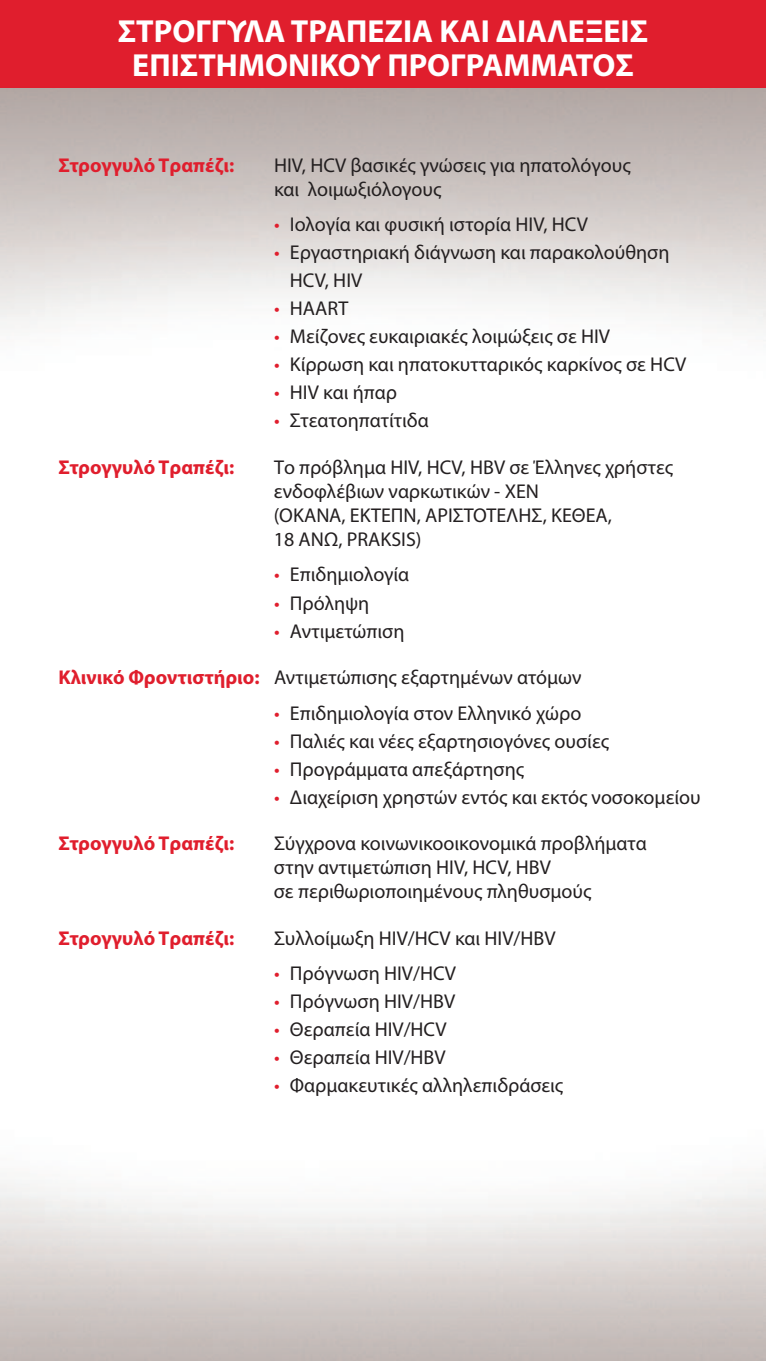
<style>
.page{position:relative;width:766px;height:1361px;background:#fff}
.page>*{position:absolute;margin:0;border:0;box-sizing:border-box;transform-origin:0 0}
.t1{font:700 32px/34px "Myriad Pro";color:#fff;text-align:center}
.t2{font:20px/24px "Myriad Pro";color:#231f20}
.t3{font:700 20px "Myriad Pro";color:#e01e2d}
.s1{color:#e01e2d}
.s2{font-weight:700;color:#e01e2d}
</style>
<div class="page">
<img style="left:0;top:90px;width:1px;height:1271px">
<div style="left:1px;top:0;width:764px;height:88px;background:#de1e2d"></div>
<div style="left:0;top:0;width:765px;height:85px;background:#e01e2d"></div>
<h1 class="t1" style="left:118px;top:17px;width:531px">ΣΤΡΟΓΓΥΛΑ ΤΡΑΠΕΖΙΑ ΚΑΙ ΔΙΑΛΕΞΕΙΣ<br>ΕΠΙΣΤΗΜΟΝΙΚΟΥ ΠΡΟΓΡΑΜΜΑΤΟΣ</h1>
<p class="t3" style="left:58px;top:158px;width:177px">Στρογγυλό Τραπέζι:</p>
<p class="t2" style="left:274px;top:155px;width:358px">HIV, HCV βασικές γνώσεις για ηπατολόγους και λοιμωξιόλογους</p>
<p class="t2" style="left:274px;top:214px;width:315px"><span class="s1">•</span> Ιολογία και φυσική ιστορία HIV, HCV</p>
<p class="t2" style="left:290px;top:240px;width:381px;line-height:28px;text-indent:-16px"><span class="s1">•</span> Εργαστηριακή διάγνωση και παρακολούθηση<br>HCV, HIV</p>
<p class="t2" style="left:274px;top:298px;width:76px"><span class="s1">•</span> HAART</p>
<p class="t2" style="left:274px;top:326px;width:337px"><span class="s1">•</span> Μείζονες ευκαιριακές λοιμώξεις σε HIV</p>
<p class="t2" style="left:274px;top:354px;width:413px"><span class="s1">•</span> Κίρρωση και ηπατοκυτταρικός καρκίνος σε HCV</p>
<p class="t2" style="left:274px;top:382px;width:124px"><span class="s1">•</span> HIV και ήπαρ</p>
<p class="t2" style="left:274px;top:410px;width:156px"><span class="s1">•</span> Στεατοηπατίτιδα</p>
<p class="t3" style="left:58px;top:460px;width:177px">Στρογγυλό Τραπέζι:</p>
<p class="t2" style="left:274px;top:457px;width:401px">Το πρόβλημα HIV, HCV, HBV σε Έλληνες χρήστες ενδοφλέβιων ναρκωτικών - ΧΕΝ<br>(ΟΚΑΝΑ, ΕΚΤΕΠΝ, ΑΡΙΣΤΟΤΕΛΗΣ, ΚΕΘΕΑ,<br>18 ΑΝΩ, PRAKSIS)</p>
<p class="t2" style="left:274px;top:564px;width:137px"><span class="s1">•</span> Επιδημιολογία</p>
<p class="t2" style="left:274px;top:592px;width:97px"><span class="s1">•</span> Πρόληψη</p>
<p class="t2" style="left:274px;top:620px;width:132px"><span class="s1">•</span> Αντιμετώπιση</p>
<p class="t2" style="left:58px;top:667px;width:524px"><span class="s2">Κλινικό Φροντιστήριο:</span> Αντιμετώπισης εξαρτημένων ατόμων</p>
<p class="t2" style="left:274px;top:702px;width:309px"><span class="s1">•</span> Επιδημιολογία στον Ελληνικό χώρο</p>
<p class="t2" style="left:274px;top:730px;width:336px"><span class="s1">•</span> Παλιές και νέες εξαρτησιογόνες ουσίες</p>
<p class="t2" style="left:274px;top:758px;width:251px"><span class="s1">•</span> Προγράμματα απεξάρτησης</p>
<p class="t2" style="left:274px;top:786px;width:428px"><span class="s1">•</span> Διαχείριση χρηστών εντός και εκτός νοσοκομείου</p>
<p class="t3" style="left:58px;top:836px;width:177px">Στρογγυλό Τραπέζι:</p>
<p class="t2" style="left:274px;top:833px;width:374px">Σύγχρονα κοινωνικοοικονομικά προβλήματα στην αντιμετώπιση HIV, HCV, HBV<br>σε περιθωριοποιημένους πληθυσμούς</p>
<p class="t3" style="left:58px;top:930px;width:177px">Στρογγυλό Τραπέζι:</p>
<p class="t2" style="left:274px;top:928px;width:283px">Συλλοίμωξη HIV/HCV και HIV/HBV</p>
<p class="t2" style="left:274px;top:963px;width:183px"><span class="s1">•</span> Πρόγνωση HIV/HCV</p>
<p class="t2" style="left:274px;top:991px;width:182px"><span class="s1">•</span> Πρόγνωση HIV/HBV</p>
<p class="t2" style="left:274px;top:1019px;width:174px"><span class="s1">•</span> Θεραπεία HIV/HCV</p>
<p class="t2" style="left:274px;top:1047px;width:173px"><span class="s1">•</span> Θεραπεία HIV/HBV</p>
<p class="t2" style="left:274px;top:1075px;width:290px"><span class="s1">•</span> Φαρμακευτικές αλληλεπιδράσεις</p>
</div>
